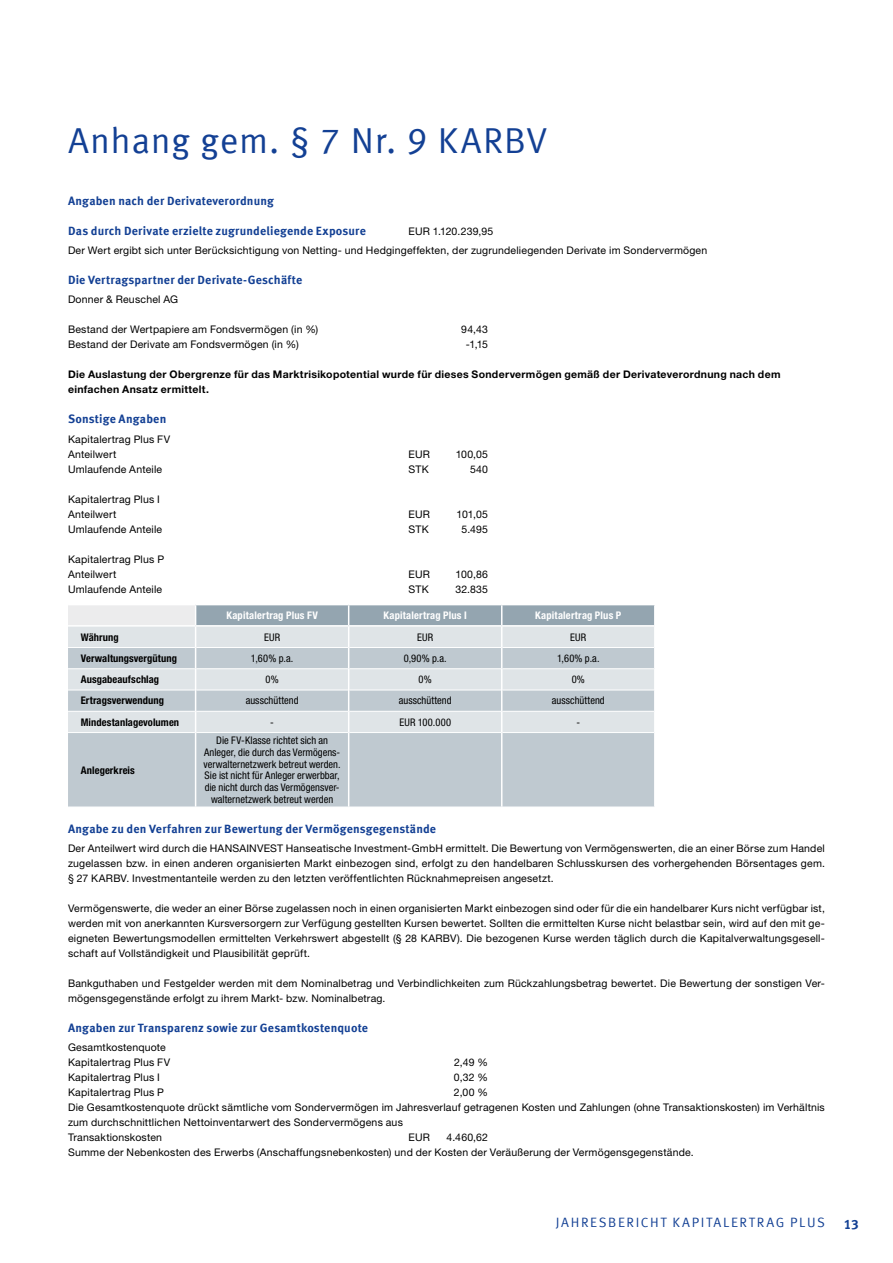
<style>
.page{position:relative;width:893px;height:1263px;background:#fff}
.page>*{position:absolute;margin:0;border:0;box-sizing:border-box;transform-origin:0 0}
.t1{font:36px "Meta Offc Pro Norm";letter-spacing:.02em;color:#134094}
.t2{font:13.5px "Meta Offc Pro Norm";letter-spacing:.12em;color:#134094}
.t3{font:700 13.5px "Meta Offc Pro";color:#134094}
.t4{font:700 12px "Meta Offc Pro";letter-spacing:.01em;color:#134094}
.t5{font:10.5px/15px "Helvetica Neue LTW1 G";letter-spacing:.02em;color:#000}
.t6{font:condensed 10.5px/11.7px "Helvetica Neue LTW1 G";letter-spacing:.005em;color:#000;text-align:center}
.t7{font:700 10.5px/15px "Helvetica Neue LTW1 G";letter-spacing:.03em;color:#000}
.t8{font:700 condensed 10.5px "Helvetica Neue LTW1 G";letter-spacing:.01em;color:#000}
.t9{font:700 condensed 10.5px "Helvetica Neue LTW1 G";letter-spacing:.02em;color:#fff}
.t10{font:condensed 10.5px "Helvetica Neue LTW1 G";letter-spacing:.025em;color:#000}
</style>
<div class="page">
<div style="left:68px;top:605px;width:128px;height:21px;background:#ececed"></div>
<div style="left:68px;top:627px;width:127px;height:20px;background:#dfe4e7"></div>
<svg style="left:68px;top:648px;width:586px;height:159px;background:#c2ccd2"></svg>
<hr style="left:68px;top:668px;width:127px;height:1px;background:#fff">
<hr style="left:68px;top:690px;width:127px;height:1px;background:#fff">
<hr style="left:68px;top:711px;width:127px;height:1px;background:#fff">
<hr style="left:68px;top:732px;width:127px;height:1px;background:#fff">
<hr style="left:196px;top:732px;width:152px;height:1px;background:#fff">
<hr style="left:349px;top:732px;width:152px;height:1px;background:#fff">
<hr style="left:502px;top:732px;width:152px;height:1px;background:#fff">
<hr style="left:68px;top:625px;width:128px;height:2px;background:#fff">
<svg style="left:195px;top:605px;width:460px;height:127px;background:#cbd3d8"></svg>
<hr style="left:654px;top:711px;width:2px;height:21px;background:#fff">
<hr style="left:195px;top:732px;width:1px;height:75px;background:#fff">
<hr style="left:348px;top:732px;width:1px;height:75px;background:#fff">
<hr style="left:501px;top:732px;width:1px;height:75px;background:#fff">
<h1 class="t1" style="left:68px;top:113px;width:481px">ANHANG GEM. § 7 NR. 9 KARBV</h1>
<p class="t4" style="left:68px;top:191px;width:207px">Angaben nach der Derivateverordnung</p>
<p class="t4" style="left:68px;top:221px;width:299px">Das durch Derivate erzielte zugrundeliegende Exposure</p>
<p class="t5" style="left:68px;top:221px;width:641px;line-height:19.2px;text-indent:341px">EUR 1.120.239,95<br>Der Wert ergibt sich unter Berücksichtigung von Netting- und Hedgingeffekten, der zugrundeliegenden Derivate im Sondervermögen</p>
<p class="t4" style="left:68px;top:270px;width:236px">Die Vertragspartner der Derivate-Geschäfte</p>
<p class="t5" style="left:68px;top:292px;width:112px">Donner &amp; Reuschel AG</p>
<p class="t5" style="left:68px;top:322px;width:252px">Bestand der Wertpapiere am Fondsvermögen (in %)</p>
<p class="t5" style="left:461px;top:322px;width:28px">94,43</p>
<p class="t5" style="left:68px;top:337px;width:232px">Bestand der Derivate am Fondsvermögen (in %)</p>
<p class="t5" style="left:466px;top:337px;width:24px">-1,15</p>
<p class="t7" style="left:68px;top:367px;width:714px">Die Auslastung der Obergrenze für das Marktrisikopotential wurde für dieses Sondervermögen gemäß der Derivateverordnung nach dem einfachen Ansatz ermittelt.</p>
<p class="t4" style="left:68px;top:410px;width:100px">Sonstige Angaben</p>
<p class="t5" style="left:68px;top:431px;width:104px">Kapitalertrag Plus FV<br>Anteilwert</p>
<p class="t5" style="left:409px;top:446px;width:23px">EUR</p>
<p class="t5" style="left:456px;top:446px;width:34px">100,05</p>
<p class="t5" style="left:68px;top:461px;width:96px">Umlaufende Anteile</p>
<p class="t5" style="left:409px;top:461px;width:22px">STK</p>
<p class="t5" style="left:470px;top:461px;width:19px">540</p>
<p class="t5" style="left:68px;top:491px;width:93px">Kapitalertrag Plus I<br>Anteilwert</p>
<p class="t5" style="left:409px;top:506px;width:23px">EUR</p>
<p class="t5" style="left:457px;top:506px;width:33px">101,05</p>
<p class="t5" style="left:68px;top:521px;width:96px">Umlaufende Anteile</p>
<p class="t5" style="left:409px;top:521px;width:22px">STK</p>
<p class="t5" style="left:461px;top:521px;width:28px">5.495</p>
<p class="t5" style="left:68px;top:551px;width:98px">Kapitalertrag Plus P<br>Anteilwert</p>
<p class="t5" style="left:409px;top:566px;width:23px">EUR</p>
<p class="t5" style="left:456px;top:566px;width:34px">100,86</p>
<p class="t5" style="left:68px;top:581px;width:96px">Umlaufende Anteile</p>
<p class="t5" style="left:409px;top:581px;width:22px">STK</p>
<p class="t5" style="left:455px;top:581px;width:34px">32.835</p>
<p class="t9" style="left:226px;top:609px;width:93px">Kapitalertrag Plus FV</p>
<p class="t9" style="left:384px;top:609px;width:85px">Kapitalertrag Plus I</p>
<p class="t9" style="left:535px;top:609px;width:88px">Kapitalertrag Plus P</p>
<p class="t8" style="left:81px;top:631px;width:39px">Währung</p>
<p class="t6" style="left:264px;top:631px;width:18px">EUR</p>
<p class="t6" style="left:417px;top:631px;width:18px">EUR</p>
<p class="t6" style="left:570px;top:631px;width:18px">EUR</p>
<p class="t8" style="left:81px;top:652px;width:98px">Verwaltungsvergütung</p>
<p class="t6" style="left:251px;top:652px;width:44px">1,60% p.a.</p>
<p class="t6" style="left:404px;top:652px;width:45px">0,90% p.a.</p>
<p class="t6" style="left:557px;top:652px;width:44px">1,60% p.a.</p>
<p class="t8" style="left:81px;top:673px;width:80px">Ausgabeaufschlag</p>
<p class="t6" style="left:266px;top:674px;width:15px">0%</p>
<p class="t6" style="left:419px;top:674px;width:15px">0%</p>
<p class="t6" style="left:572px;top:674px;width:15px">0%</p>
<p class="t8" style="left:81px;top:694px;width:85px">Ertragsverwendung</p>
<p class="t6" style="left:246px;top:695px;width:54px">ausschüttend</p>
<p class="t6" style="left:399px;top:695px;width:54px">ausschüttend</p>
<p class="t6" style="left:552px;top:695px;width:54px">ausschüttend</p>
<p class="t8" style="left:81px;top:716px;width:100px">Mindestanlagevolumen</p>
<p class="t6" style="left:270px;top:716px;width:5px">-</p>
<p class="t10" style="left:399px;top:716px;width:53px">EUR 100.000</p>
<p class="t6" style="left:576px;top:716px;width:5px">-</p>
<p class="t8" style="left:81px;top:763px;width:56px">Anlegerkreis</p>
<p class="t6" style="left:204px;top:735px;width:139px">Die FV-Klasse richtet sich an Anleger, die durch das Vermögens&shy;verwalternetzwerk betreut werden.<br>Sie ist nicht für Anleger erwerbbar, die nicht durch das Vermögensver&shy;walternetzwerk betreut werden</p>
<p class="t4" style="left:68px;top:819px;width:370px">Angabe zu den Verfahren zur Bewertung der Vermögensgegenstände</p>
<p class="t5" style="left:68px;top:840px;width:758px;text-align:justify">Der Anteilwert wird durch die HANSAINVEST Hanseatische Investment-GmbH ermittelt. Die Bewertung von Vermögenswerten, die an einer Börse zum Handel zugelassen bzw. in einen anderen organisierten Markt einbezogen sind, erfolgt zu den handelbaren Schlusskursen des vorhergehenden Börsentages gem. § 27 KARBV. Investmentanteile werden zu den letzten veröffentlichten Rücknahmepreisen angesetzt.</p>
<p class="t5" style="left:68px;top:900px;width:758px;text-align:justify">Vermögenswerte, die weder an einer Börse zugelassen noch in einen organisierten Markt einbezogen sind oder für die ein handelbarer Kurs nicht verfügbar ist, werden mit von anerkannten Kursversorgern zur Verfügung gestellten Kursen bewertet. Sollten die ermittelten Kurse nicht belastbar sein, wird auf den mit ge&shy;eigneten Bewertungsmodellen ermittelten Verkehrswert abgestellt (§ 28 KARBV). Die bezogenen Kurse werden täglich durch die Kapitalverwaltungsgesell&shy;schaft auf Vollständigkeit und Plausibilität geprüft.</p>
<p class="t5" style="left:68px;top:975px;width:758px">Bankguthaben und Festgelder werden mit dem Nominalbetrag und Verbindlichkeiten zum Rückzahlungsbetrag bewertet. Die Bewertung der sonstigen Ver&shy;mögensgegenstände erfolgt zu ihrem Markt- bzw. Nominalbetrag.</p>
<p class="t4" style="left:68px;top:1018px;width:302px">Angaben zur Transparenz sowie zur Gesamtkostenquote</p>
<p class="t5" style="left:68px;top:1040px;width:104px">Gesamtkostenquote<br>Kapitalertrag Plus FV</p>
<p class="t5" style="left:454px;top:1055px;width:35px">2,49 %</p>
<p class="t5" style="left:68px;top:1070px;width:93px">Kapitalertrag Plus I</p>
<p class="t5" style="left:454px;top:1070px;width:36px">0,32 %</p>
<p class="t5" style="left:68px;top:1085px;width:98px">Kapitalertrag Plus P</p>
<p class="t5" style="left:68px;top:1085px;width:758px;text-indent:386px">2,00 %<br>Die Gesamtkostenquote drückt sämtliche vom Sondervermögen im Jahresverlauf getragenen Kosten und Zahlungen (ohne Transaktionskosten) im Verhältnis zum durchschnittlichen Nettoinventarwert des Sondervermögens aus<br>Transaktionskosten</p>
<p class="t5" style="left:409px;top:1130px;width:23px">EUR</p>
<p class="t5" style="left:68px;top:1130px;width:627px;text-indent:378px">4.460,62<br>Summe der Nebenkosten des Erwerbs (Anschaffungsnebenkosten) und der Kosten der Veräußerung der Vermögensgegenstände.</p>
<p class="t2" style="left:556px;top:1211px;width:136px">JAHRESBERICHT KAPITA</p>
<p class="t2" style="left:723px;top:1211px;width:18px">LERTRAG</p>
<p class="t2" style="left:790px;top:1211px;width:35px">PLUS</p>
<p class="t3" style="left:844px;top:1214px;width:17px">13</p>
</div>
